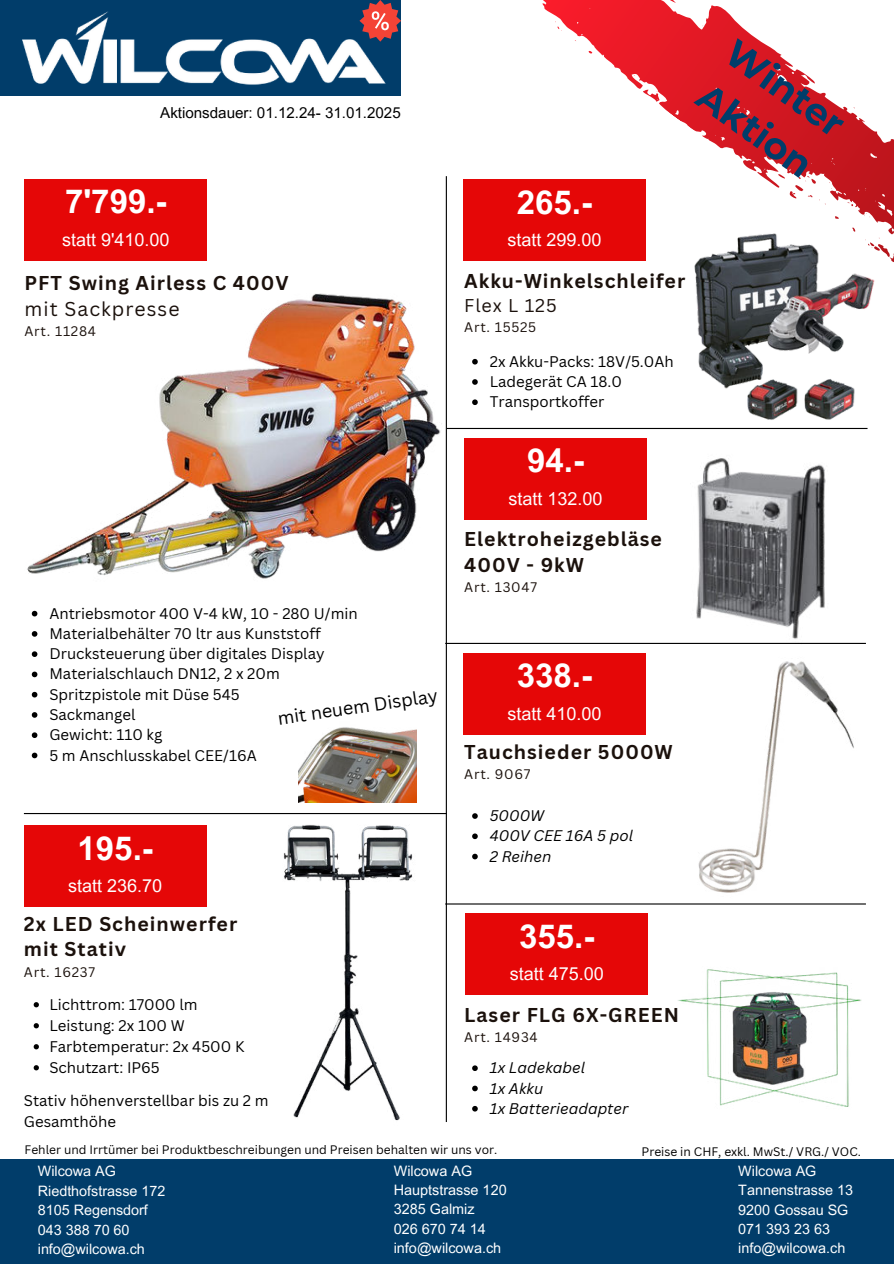
<style>
.page{position:relative;width:894px;height:1264px;background:#fff}
.page>*{position:absolute;margin:0;border:0;box-sizing:border-box;transform-origin:0 0}
.t1{font:700 37.5px/51.8px "Montserrat";color:#013d6a}
.t2{font:700 33px "Arial MT Pro";color:#fff}
.t3{font:700 19.5px/25.8px "Canva Sans";letter-spacing:.05em;color:#1b110c}
.t4{font:19.5px "Canva Sans";letter-spacing:.05em;color:#1b110c}
.t5{font:18px "Arial MT Pro";color:#fff}
.t6{font:18px "Canva Sans";color:#000}
.t7{font:18px "Canva Sans";letter-spacing:.05em;color:#1b110c}
.t8{font:15.15px "Arial MT Pro";color:#000}
.t9{font:15px/20.2px "Canva Sans";color:#000}
.t10{font:italic 15px/20.2px "Canva Sans";color:#000}
.t11{font:14.4px/19.4px "Arial MT Pro";color:#fff}
.t12{font:13.5px "Canva Sans";letter-spacing:.05em;color:#1b110c}
.t13{font:12px "Canva Sans";color:#000}
</style>
<div class="page">
<div style="left:0;top:0;width:401px;height:95px;background:#013d6a"></div>
<img style="left:13px;top:11px;width:381px;height:85px">
<svg style="left:359px;top:0;width:42px;height:42px"></svg>
<svg style="left:542px;top:0;width:351px;height:262px"></svg>
<hr style="left:445px;top:176px;width:2px;height:945px;background:#000">
<div style="left:0;top:1159px;width:893px;height:104px;background:#013d6a"></div>
<hr style="left:445px;top:643px;width:420px;height:1px;background:#000">
<div style="left:463px;top:179px;width:182px;height:82px;background:#e50707"></div>
<hr style="left:446px;top:428px;width:421px;height:1px;background:#000">
<div style="left:25px;top:179px;width:182px;height:82px;background:#e50707"></div>
<div style="left:464px;top:438px;width:182px;height:81px;background:#e50707"></div>
<hr style="left:24px;top:813px;width:422px;height:1px;background:#000">
<div style="left:463px;top:653px;width:182px;height:81px;background:#e50707"></div>
<img style="left:27px;top:270px;width:437px;height:340px">
<img style="left:298px;top:727px;width:119px;height:75px">
<img style="left:664px;top:458px;width:189px;height:185px">
<img style="left:685px;top:228px;width:191px;height:192px">
<hr style="left:445px;top:903px;width:420px;height:1px;background:#000">
<div style="left:465px;top:913px;width:183px;height:82px;background:#e50707"></div>
<div style="left:24px;top:825px;width:182px;height:81px;background:#e50707"></div>
<img style="left:684px;top:643px;width:182px;height:262px">
<img style="left:225px;top:802px;width:250px;height:320px">
<img style="left:678px;top:969px;width:183px;height:138px">
<svg style="left:472px;top:813px;width:5px;height:5px"></svg>
<svg style="left:472px;top:833px;width:5px;height:6px"></svg>
<svg style="left:472px;top:853px;width:5px;height:6px"></svg>
<svg style="left:32px;top:611px;width:5px;height:5px"></svg>
<svg style="left:32px;top:631px;width:5px;height:5px"></svg>
<svg style="left:32px;top:651px;width:5px;height:6px"></svg>
<svg style="left:32px;top:671px;width:5px;height:6px"></svg>
<svg style="left:32px;top:692px;width:5px;height:5px"></svg>
<svg style="left:32px;top:712px;width:5px;height:5px"></svg>
<svg style="left:32px;top:732px;width:5px;height:6px"></svg>
<svg style="left:32px;top:752px;width:5px;height:6px"></svg>
<svg style="left:472px;top:359px;width:5px;height:5px"></svg>
<svg style="left:472px;top:379px;width:5px;height:6px"></svg>
<svg style="left:472px;top:399px;width:5px;height:6px"></svg>
<svg style="left:34px;top:1002px;width:5px;height:5px"></svg>
<svg style="left:34px;top:1023px;width:5px;height:5px"></svg>
<svg style="left:34px;top:1044px;width:5px;height:5px"></svg>
<svg style="left:34px;top:1065px;width:5px;height:5px"></svg>
<svg style="left:472px;top:1065px;width:5px;height:6px"></svg>
<svg style="left:472px;top:1085px;width:5px;height:6px"></svg>
<svg style="left:472px;top:1105px;width:5px;height:6px"></svg>
<p class="t8" style="left:160px;top:104px;width:242px">Aktionsdauer: 01.12.24- 31.01.2025</p>
<h2 class="t2" style="left:65px;top:182px;width:103px">7'799.-</h2>
<p class="t5" style="left:62px;top:229px;width:109px">statt 9'410.00</p>
<h3 class="t3" style="left:25px;top:270px;width:265px">PFT Swing Airless C 400V</h3>
<h3 class="t4" style="left:25px;top:297px;width:156px">mit Sackpresse</h3>
<p class="t12" style="left:25px;top:323px;width:73px">Art. 11284</p>
<p class="t9" style="left:49px;top:603px;width:310px">Antriebsmotor 400 V-4 kW, 10 - 280 U/min<br>Materialbehälter 70 ltr aus Kunststoff<br>Drucksteuerung über digitales Display<br>Materialschlauch DN12, 2 x 20m<br>Spritzpistole mit Düse 545<br>Sackmangel<br>Gewicht: 110 kg<br>5 m Anschlusskabel CEE/16A</p>
<p class="t6" style="left:276px;top:707px;width:163px;rotate:-8deg">mit neuem Display</p>
<h2 class="t2" style="left:78px;top:828px;width:77px">195.-</h2>
<p class="t5" style="left:68px;top:875px;width:96px">statt 236.70</p>
<h3 class="t3" style="left:24px;top:910px;width:215px">2x LED Scheinwerfer mit Stativ</h3>
<p class="t12" style="left:24px;top:963px;width:73px">Art. 16237</p>
<p class="t9" style="left:49px;top:994px;width:196px;line-height:21px">Lichttrom: 17000 lm<br>Leistung: 2x 100 W<br>Farbtemperatur: 2x 4500 K<br>Schutzart: IP65</p>
<p class="t9" style="left:24px;top:1090px;width:246px;line-height:21px">Stativ höhenverstellbar bis zu 2 m<br>Gesamthöhe</p>
<h2 class="t2" style="left:516px;top:183px;width:77px">265.-</h2>
<p class="t5" style="left:507px;top:230px;width:96px">statt 299.00</p>
<h1 class="t1" style="left:745px;top:25px;width:138px;rotate:36deg">Winter<br>Aktion</h1>
<h3 class="t3" style="left:464px;top:268px;width:222px">Akku-Winkelschleifer</h3>
<p class="t7" style="left:464px;top:295px;width:94px">Flex L 125</p>
<p class="t12" style="left:464px;top:318px;width:73px">Art. 15525</p>
<p class="t9" style="left:489px;top:351px;width:185px">2x Akku-Packs: 18V/5.0Ah<br>Ladegerät CA 18.0<br>Transportkoffer</p>
<h2 class="t2" style="left:527px;top:441px;width:58px">94.-</h2>
<p class="t5" style="left:508px;top:488px;width:96px">statt 132.00</p>
<h3 class="t3" style="left:464px;top:526px;width:199px">Elektroheizgebläse<br>400V - 9kW</h3>
<p class="t12" style="left:464px;top:579px;width:74px">Art. 13047</p>
<h2 class="t2" style="left:516px;top:656px;width:77px">338.-</h2>
<p class="t5" style="left:507px;top:703px;width:96px">statt 410.00</p>
<h3 class="t3" style="left:464px;top:739px;width:210px">Tauchsieder 5000W</h3>
<p class="t12" style="left:464px;top:766px;width:68px">Art. 9067</p>
<p class="t10" style="left:489px;top:805px;width:145px">5000W<br>400V CEE 16A 5 pol<br>2 Reihen</p>
<h2 class="t2" style="left:519px;top:916px;width:77px">355.-</h2>
<p class="t5" style="left:509px;top:963px;width:96px">statt 475.00</p>
<h3 class="t3" style="left:464px;top:1001px;width:216px">Laser FLG 6X-GREEN</h3>
<p class="t12" style="left:464px;top:1028px;width:75px">Art. 14934</p>
<p class="t10" style="left:489px;top:1057px;width:140px">1x Ladekabel<br>1x Akku<br>1x Batterieadapter</p>
<p class="t13" style="left:25px;top:1142px;width:474px">Fehler und Irrtümer bei Produktbeschreibungen und Preisen behalten wir uns vor.</p>
<p class="t13" style="left:641px;top:1144px;width:221px">Preise in CHF, exkl. MwSt./ VRG./ VOC.</p>
<p class="t11" style="left:38px;top:1162px;width:129px">Wilcowa AG<br>Riedthofstrasse 172<br>8105 Regensdorf<br>043 388 70 60 info@wilcowa.ch</p>
<p class="t11" style="left:738px;top:1161px;width:116px">Wilcowa AG<br>Tannenstrasse 13<br>9200 Gossau SG<br>071 393 23 63 info@wilcowa.ch</p>
<p class="t11" style="left:393px;top:1162px;width:114px">Wilcowa AG<br>Hauptstrasse 120<br>3285 Galmiz<br>026 670 74 14 info@wilcowa.ch</p>
</div>
